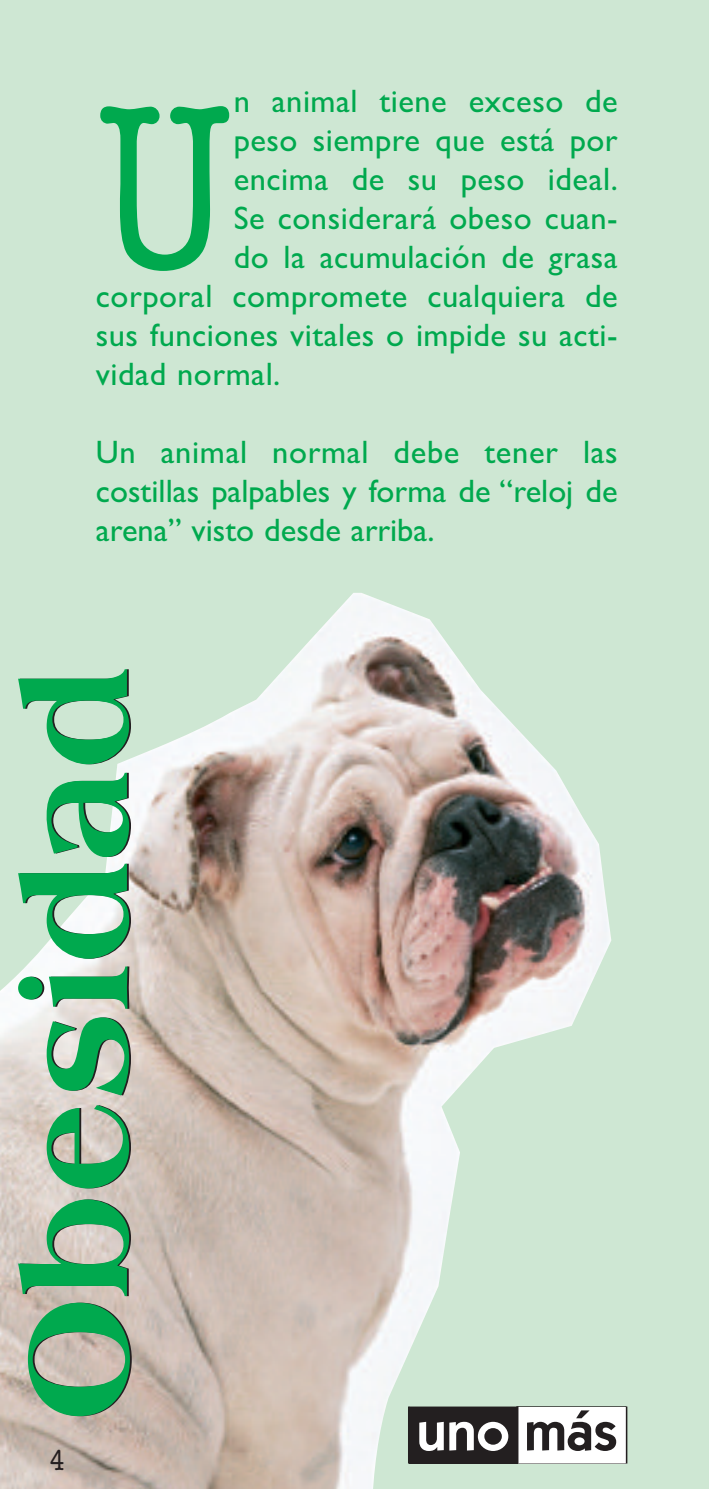
<style>
.page{position:relative;width:709px;height:1489px;background:#fff}
.page>*{position:absolute;margin:0;border:0;box-sizing:border-box;transform-origin:0 0}
.t1{font:condensed 240px "American Typewriter";color:#00a94e}
.t2{font:800 150px "Americana";color:#00a94e}
.t3{font:600 54px "Itc Kabel";color:#fff}
.t4{font:32.5px/39px "Gill Sans";letter-spacing:.015em;color:#00a94e;text-align:justify}
.t5{font:condensed 30px "American Typewriter";color:#231f20}
.s1{color:#231f20}
</style>
<div class="page">
<div style="left:0;top:0;width:708px;height:1488px;background:#cee7d3"></div>
<img style="left:0;top:593px;width:611px;height:895px">
<div style="left:409px;top:1406px;width:108px;height:57px;background:#231f20"></div>
<div style="left:408px;top:1406px;width:110px;height:57px;border:1px solid #231f20"></div>
<div style="left:517px;top:1406px;width:109px;height:57px;background:#fff"></div>
<div style="left:517px;top:1406px;width:110px;height:57px;border:1px solid #231f20"></div>
<p class="t4" style="left:234px;top:81px;width:385px">n animal tiene exceso de</p>
<p class="t4" style="left:234px;top:120px;width:385px">peso siempre que está por</p>
<p class="t4" style="left:234px;top:159px;width:385px">encima de su peso ideal.</p>
<p class="t4" style="left:234px;top:198px;width:385px">Se considerará obeso cuan-</p>
<p class="t4" style="left:234px;top:237px;width:385px">do la acumulación de grasa</p>
<p class="t4" style="left:96px;top:276px;width:523px">corporal compromete cualquiera de</p>
<p class="t4" style="left:96px;top:315px;width:523px">sus funciones vitales o impide su acti-</p>
<p class="t4" style="left:96px;top:354px;width:186px">vidad normal.</p>
<h1 class="t1" style="left:96px;top:56px;width:140px">U</h1>
<p class="t4" style="left:96px;top:432px;width:523px">Un animal normal debe tener las costillas palpables y forma de “reloj de arena” visto desde arriba.</p>
<h2 class="t2" style="left:18px;top:1421px;width:757px;rotate:-90deg">Obesidad</h2>
<p class="t5" style="left:50px;top:1442px;width:16px">4</p>
<h3 class="t3" style="left:416px;top:1412px;width:203px">uno <span class="s1">más</span></h3>
</div>
